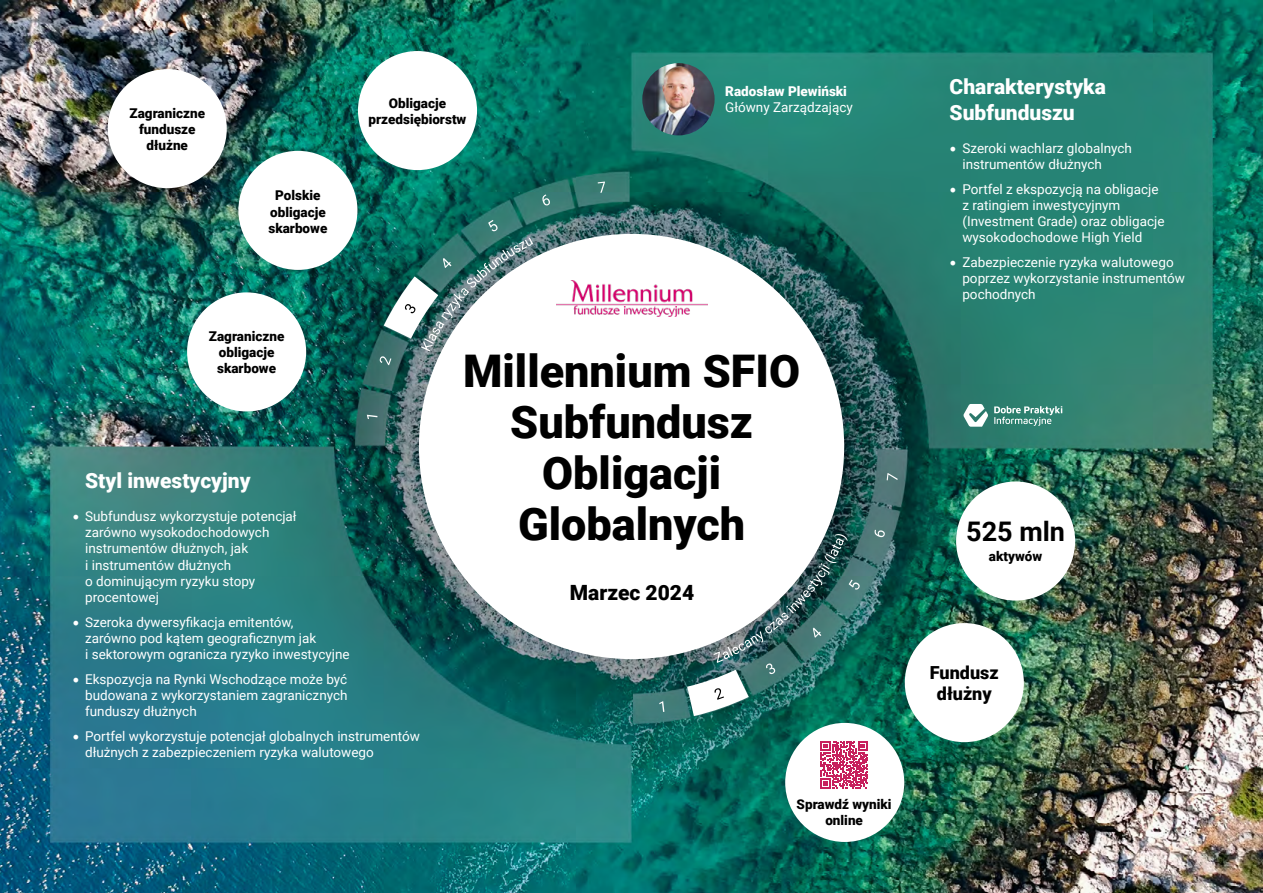
<style>
.page{position:relative;width:1263px;height:893px;background:#fff}
.page>*{position:absolute;margin:0;border:0;box-sizing:border-box;transform-origin:0 0}
.t1{font:900 45px/51px "Roboto";color:#000;text-align:center}
.t2{font:700 27px "Roboto";color:#000}
.t3{font:900 21px/25.2px "Roboto";color:#fff}
.t4{font:900 21px "Roboto";color:#000}
.t5{font:900 18px/21.6px "Roboto";color:#000;text-align:center}
.t6{font:13.5px/16.2px "Roboto";color:#fff}
.t7{font:900 13.5px/16.2px "Roboto";color:#000;text-align:center}
.t8{font:900 13.5px "Roboto";color:#fff}
.s1{font-family:"Minion Pro";font-size:18px}
</style>
<div class="page">
<img style="left:0;top:0;width:1263px;height:893px">
<div style="left:419px;top:234px;width:425px;height:425px;background:#fff;border-radius:50%"></div>
<div style="left:956px;top:481px;width:119px;height:120px;background:#fff;border-radius:50%"></div>
<div style="left:905px;top:623px;width:119px;height:119px;background:#fff;border-radius:50%"></div>
<div style="left:785px;top:723px;width:119px;height:119px;background:#fff;border-radius:50%"></div>
<svg style="left:820px;top:741px;width:48px;height:47px"></svg>
<img style="left:557px;top:280px;width:150px;height:36px">
<svg style="left:659px;top:701px;width:5px;height:11px"></svg>
<svg style="left:687px;top:534px;width:173px;height:182px"></svg>
<svg style="left:874px;top:530px;width:11px;height:7px"></svg>
<svg style="left:887px;top:473px;width:10px;height:7px"></svg>
<svg style="left:367px;top:415px;width:10px;height:4px"></svg>
<svg style="left:488px;top:220px;width:10px;height:11px"></svg>
<svg style="left:542px;top:194px;width:8px;height:12px"></svg>
<svg style="left:598px;top:182px;width:7px;height:11px"></svg>
<img style="left:642px;top:63px;width:73px;height:72px;border-radius:36px">
<svg style="left:963px;top:404px;width:25px;height:23px"></svg>
<svg style="left:994px;top:406px;width:68px;height:20px"></svg>
<svg style="left:380px;top:238px;width:153px;height:127px"></svg>
<div style="left:187px;top:292px;width:119px;height:119px;background:#fff;border-radius:50%"></div>
<div style="left:238px;top:151px;width:119px;height:119px;background:#fff;border-radius:50%"></div>
<div style="left:108px;top:69px;width:119px;height:119px;background:#fff;border-radius:50%"></div>
<div style="left:358px;top:51px;width:119px;height:119px;background:#fff;border-radius:50%"></div>
<p class="t7" style="left:129px;top:104px;width:77px">Zagraniczne fundusze dłużne</p>
<p class="t7" style="left:268px;top:187px;width:60px">Polskie obligacje skarbowe</p>
<p class="t7" style="left:369px;top:94px;width:99px">Obligacje przedsiębiorstw</p>
<p class="t8" style="left:725px;top:82px;width:123px">Radosław Plewiński</p>
<p class="t6" style="left:725px;top:99px;width:129px">Główny Zarządzający</p>
<p class="t7" style="left:209px;top:327px;width:77px">Zagraniczne obligacje skarbowe</p>
<h3 class="t3" style="left:85px;top:467px;width:167px">Styl inwestycyjny</h3>
<p class="t6" style="left:85px;top:508px;width:213px;text-indent:-13px"><span class="s1">•</span> Subfundusz wykorzystuje potencjał zarówno wysokodochodowych instrumentów dłużnych, jak<br>i instrumentów dłużnych<br>o dominującym ryzyku stopy procentowej</p>
<p class="t6" style="left:85px;top:613px;width:266px;text-indent:-13px"><span class="s1">•</span> Szeroka dywersyfikacja emitentów,<br>zarówno pod kątem geograficznym jak<br>i sektorowym ogranicza ryzyko inwestycyjne</p>
<p class="t6" style="left:85px;top:670px;width:264px;text-align:justify;text-indent:-13px"><span class="s1">•</span> Ekspozycja na Rynki Wschodzące może być budowana z wykorzystaniem zagranicznych funduszy dłużnych</p>
<p class="t6" style="left:85px;top:727px;width:336px;text-indent:-13px"><span class="s1">•</span> Portfel wykorzystuje potencjał globalnych instrumentów dłużnych z zabezpieczeniem ryzyka walutowego</p>
<h1 class="t1" style="left:463px;top:344px;width:338px">Millennium SFIO<br>Subfundusz<br>Obligacji<br>Globalnych</h1>
<h3 class="t4" style="left:570px;top:578px;width:126px">Marzec 2024</h3>
<p class="t7" style="left:797px;top:795px;width:97px">Sprawdź wyniki online</p>
<h3 class="t3" style="left:950px;top:74px;width:158px">Charakterystyka<br>Subfunduszu</h3>
<p class="t6" style="left:962px;top:139px;width:171px;text-indent:-13px"><span class="s1">•</span> Szeroki wachlarz globalnych instrumentów dłużnych</p>
<p class="t6" style="left:962px;top:180px;width:204px;text-indent:-13px"><span class="s1">•</span> Portfel z ekspozycją na obligacje z ratingiem inwestycyjnym (Investment Grade) oraz obligacje wysokodochodowe High Yield</p>
<p class="t6" style="left:962px;top:254px;width:224px;text-indent:-13px"><span class="s1">•</span> Zabezpieczenie ryzyka walutowego poprzez wykorzystanie instrumentów pochodnych</p>
<h2 class="t2" style="left:966px;top:512px;width:100px">525 mln</h2>
<p class="t7" style="left:989px;top:548px;width:55px">aktywów</p>
<h3 class="t5" style="left:930px;top:661px;width:70px">Fundusz dłużny</h3>
</div>
